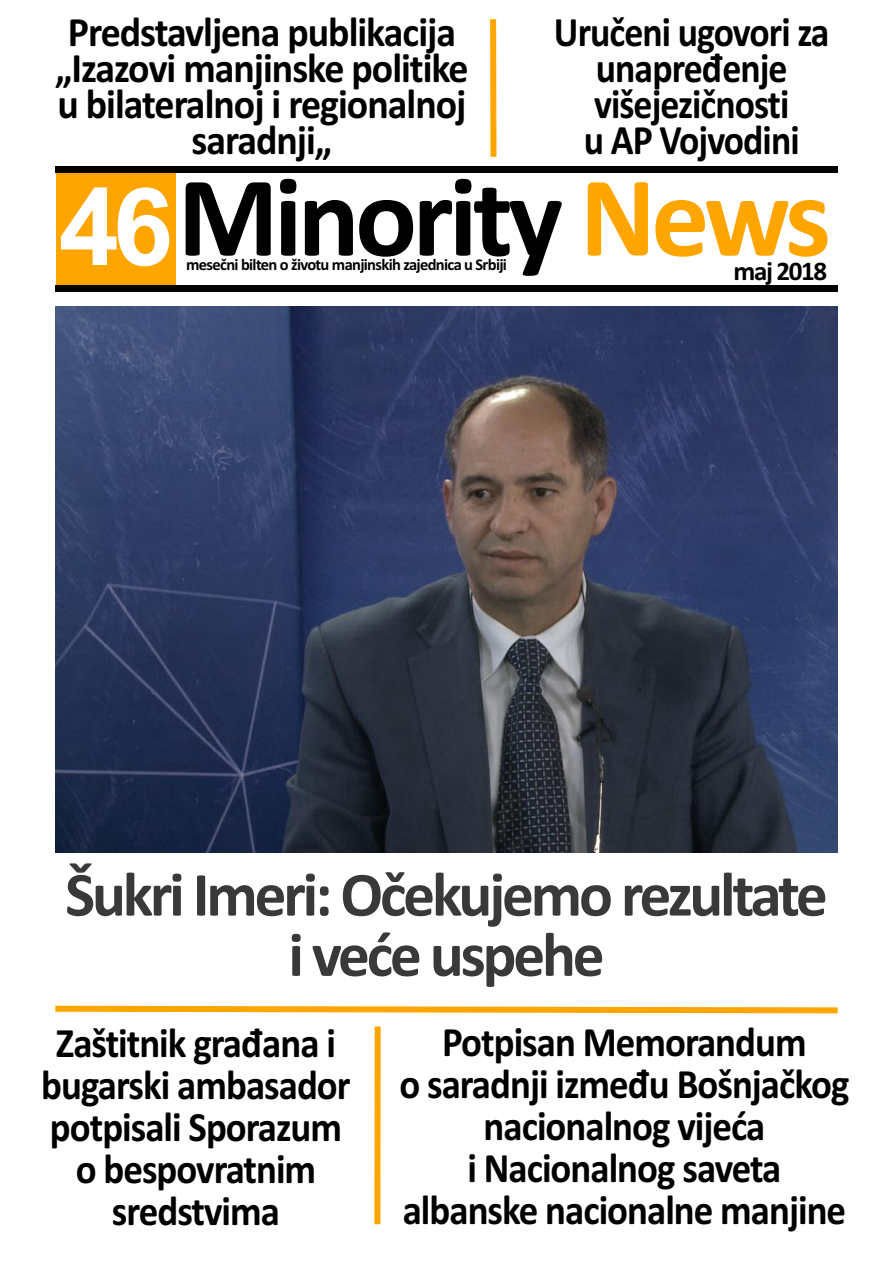
<style>
.page{position:relative;width:893px;height:1263px;background:#fff}
.page>*{position:absolute;margin:0;border:0;box-sizing:border-box;transform-origin:0 0}
.t1{font:700 115.5px "Calibri";letter-spacing:-.04em;color:#000}
.t2{font:700 63.15px/60.2px "Calibri";letter-spacing:-.05em;color:#39383a;text-align:center}
.t3{font:700 42px/42px "Calibri";letter-spacing:-.025em;color:#000;text-align:center;scale:.93 1}
.t4{font:700 42px/36px "Calibri";letter-spacing:-.025em;color:#000;text-align:center;scale:.95 1}
.t5{font:700 42px/36px "Calibri";letter-spacing:-.025em;color:#000;text-align:center;scale:.9 1}
.t6{font:700 27px "Calibri";letter-spacing:-.05em;color:#000}
.t7{font:700 16.5px "Calibri";letter-spacing:-.04em;color:#000}
.s1{color:#ffa500}
</style>
<div class="page">
<div style="left:56px;top:172px;width:119px;height:119px;background:#ffa500"></div>
<div style="left:374px;top:1026px;width:7px;height:198px;background:#ffa500"></div>
<svg style="left:55px;top:1005px;width:783px;height:9px"></svg>
<div style="left:490px;top:19px;width:6px;height:138px;background:#ffa500"></div>
<div style="left:55px;top:166px;width:783px;height:6px;background:#000"></div>
<div style="left:55px;top:285px;width:783px;height:6px;background:#000"></div>
<img style="left:55px;top:307px;width:783px;height:546px">
<p class="t4" style="left:55px;top:14px;width:437px">Predstavljena publikacija „Izazovi manjinske politike u bilateralnoj i regionalnoj saradnji„</p>
<p class="t5" style="left:554px;top:14px;width:308px">Uručeni ugovori za unapređenje višejezičnosti<br>u AP Vojvodini</p>
<h1 class="t1" style="left:59px;top:148px;width:774px"><sub>46</sub> inority <span class="s1">News</span></h1>
<h1 class="t1" style="left:178px;top:148px;width:102px">M</h1>
<p class="t7" style="left:186px;top:255px;width:322px">mesečni bilten o životu manjinskih zajednica u Srbiji</p>
<p class="t6" style="left:734px;top:255px;width:95px">maj 2018</p>
<h2 class="t2" style="left:65px;top:864px;width:764px">Šukri Imeri: Očekujemo rezultate i veće uspehe</h2>
<p class="t3" style="left:41px;top:1021px;width:334px">Zaštitnik građana i bugarski ambasador potpisali Sporazum o bespovratnim sredstvima</p>
<p class="t3" style="left:399px;top:1020px;width:485px">Potpisan Memorandum<br>o saradnji između Bošnjačkog nacionalnog vijeća<br>i Nacionalnog saveta albanske nacionalne manjine</p>
</div>
